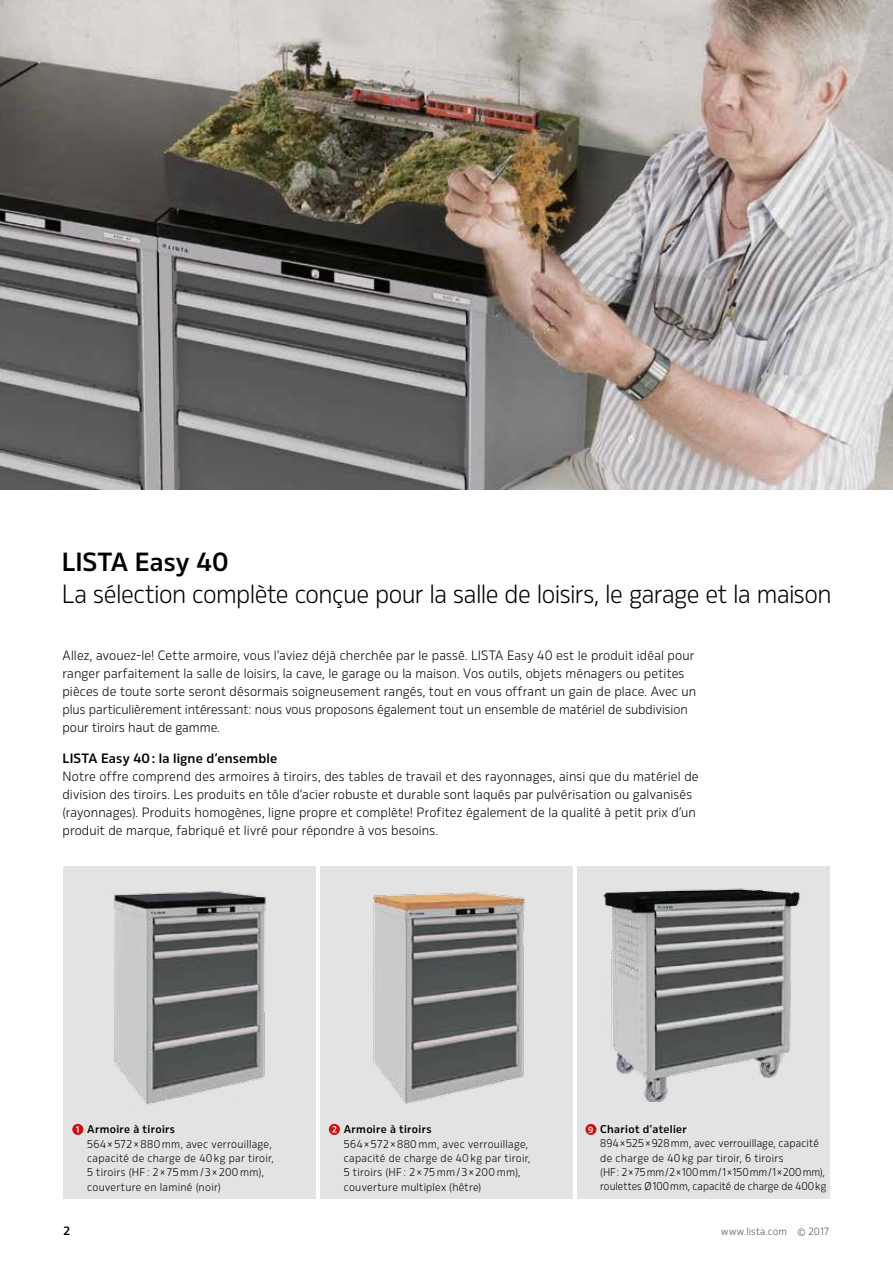
<style>
.page{position:relative;width:893px;height:1263px;background:#fff}
.page>*{position:absolute;margin:0;border:0;box-sizing:border-box;transform-origin:0 0}
.t1{font:300 26.25px "Rleud";letter-spacing:-.025em;color:#000}
.t2{font:600 26.25px "Rleud";color:#000}
.t3{font:300 13.5px/18px "Rleud";letter-spacing:.01em;color:#000}
.t4{font:600 13.5px "Rleud";letter-spacing:.01em;color:#000}
.t5{font:600 12px "Rleud";color:#000}
.t6{font:300 11.25px/14.2px "Rleud";letter-spacing:.025em;color:#000}
.t7{font:600 11.25px "Rleud";letter-spacing:.03em;color:#000}
.t8{font:300 10.5px "Rleud";letter-spacing:.02em;color:#565655}
.s1{font-weight:600;font-size:9px;color:#fff}
.s2{font-weight:600}
</style>
<div class="page">
<div style="left:64px;top:866px;width:252px;height:333px;background:#e3e3e3"></div>
<div style="left:320px;top:866px;width:253px;height:333px;background:#e3e3e3"></div>
<div style="left:577px;top:866px;width:252px;height:333px;background:#e3e3e3"></div>
<img style="left:0;top:0;width:893px;height:489px">
<img style="left:603px;top:888px;width:197px;height:213px">
<img style="left:373px;top:892px;width:152px;height:212px">
<img style="left:111px;top:891px;width:155px;height:214px">
<div style="left:72px;top:1124px;width:11px;height:11px;background:#cd1013;border-radius:50%"></div>
<svg style="left:76px;top:1126px;width:3px;height:6px"></svg>
<svg style="left:329px;top:1124px;width:11px;height:11px"></svg>
<svg style="left:332px;top:1126px;width:4px;height:6px"></svg>
<div style="left:585px;top:1124px;width:11px;height:11px;background:#cd1013;border-radius:50%"></div>
<h1 class="t2" style="left:62px;top:544px;width:169px">LISTA Easy 40</h1>
<h1 class="t1" style="left:62px;top:577px;width:771px">La sélection complète conçue pour la salle de loisirs, le garage et la maison</h1>
<p class="t3" style="left:63px;top:646px;width:635px">Allez, avouez-le! Cette armoire, vous l’aviez déjà cherchée par le passé. LISTA Easy 40 est le produit idéal pour ranger parfaitement la salle de loisirs, la cave, le garage ou la maison. Vos outils, objets ménagers ou petites pièces de toute sorte seront désormais soigneusement rangés, tout en vous offrant un gain de place. Avec un plus particulièrement intéressant: nous vous proposons également tout un ensemble de matériel de subdivision pour tiroirs haut de gamme.</p>
<p class="t4" style="left:63px;top:748px;width:216px">LISTA Easy 40: la ligne d’ensemble</p>
<p class="t3" style="left:63px;top:766px;width:638px">Notre offre comprend des armoires à tiroirs, des tables de travail et des rayonnages, ainsi que du matériel de division des tiroirs. Les produits en tôle d‘acier robuste et durable sont laqués par pulvérisation ou galvanisés (rayonnages). Produits homogènes, ligne propre et complète! Profitez également de la qualité à petit prix d’un produit de marque, fabriqué et livré pour répondre à vos besoins.</p>
<p class="t7" style="left:87px;top:1122px;width:89px">Armoire à tiroirs</p>
<p class="t6" style="left:87px;top:1136px;width:188px">564 × 572 × 880 mm, avec verrouillage, capacité de charge de 40kg par tiroir, 5 tiroirs (HF : 2 × 75 mm / 3 × 200 mm), couverture en laminé (noir)</p>
<p class="t7" style="left:344px;top:1122px;width:89px">Armoire à tiroirs</p>
<p class="t6" style="left:344px;top:1136px;width:188px">564 × 572 × 880 mm, avec verrouillage, capacité de charge de 40kg par tiroir, 5 tiroirs (HF : 2 × 75 mm / 3 × 200 mm), couverture multiplex (hêtre)</p>
<p class="t6" style="left:600px;top:1122px;width:227px;text-indent:-12px"><span class="s1">9</span> <span class="s2">Chariot d’atelier<br></span>894×525×928mm, avec verrouillage, capacité de charge de 40kg par tiroir, 6 tiroirs<br>(HF: 2×75mm/2×100mm/1×150mm/1×200mm), roulettes Ø100mm, capacité de charge de 400kg</p>
<p class="t5" style="left:63px;top:1223px;width:8px">2</p>
<p class="t8" style="left:721px;top:1225px;width:109px">www.lista.com © 2017</p>
</div>
